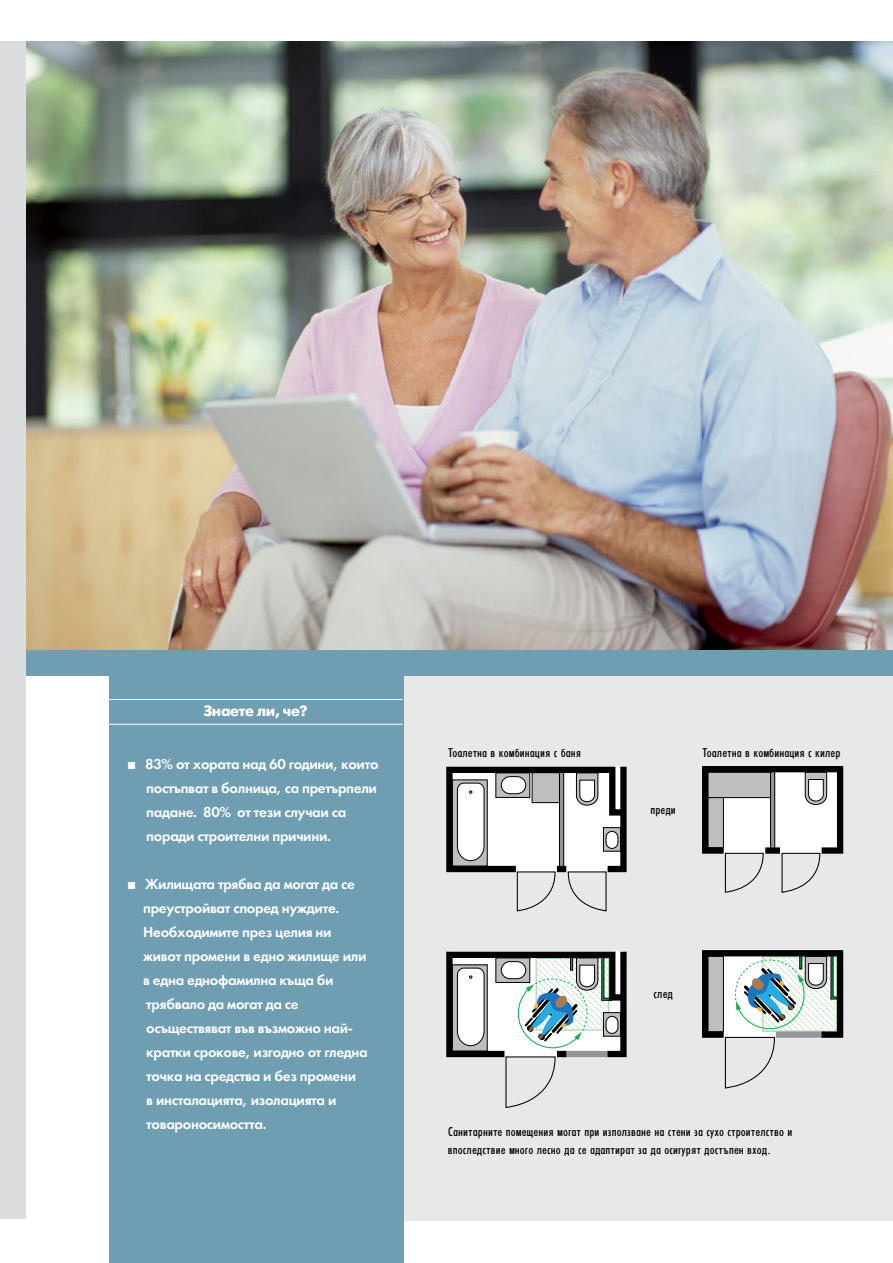
<style>
.page{position:relative;width:893px;height:1263px;background:#fff}
.page>*{position:absolute;margin:0;border:0;box-sizing:border-box;transform-origin:0 0}
.t1{font:15px/24px "Futura Demi C";letter-spacing:-.02em;color:#fff}
.t2{font:15px "Futuris XC";letter-spacing:-.02em;color:#fff}
.t3{font:13.5px/17.2px "Futura Condenced Normal BT";color:#000}
.s1{font-family:"Arial"}
</style>
<div class="page">
<img style="left:26px;top:41px;width:867px;height:610px">
<img style="left:892px;top:42px;width:1px;height:609px">
<div style="left:0;top:651px;width:893px;height:25px;background:#6f9db2"></div>
<div style="left:355px;top:676px;width:538px;height:544px;background:#e8e8e9"></div>
<div style="left:109px;top:651px;width:294px;height:612px;background:#6f9db2"></div>
<hr style="left:108px;top:724px;width:294px;height:1px;background:#fff">
<hr style="left:108px;top:699px;width:294px;height:1px;background:#fff">
<svg style="left:446px;top:767px;width:181px;height:145px"></svg>
<div style="left:501px;top:777px;width:25px;height:17px;background:#fff;border-radius:9px"></div>
<div style="left:501px;top:776px;width:25px;height:18px;border:1px solid #000;border-radius:9px"></div>
<svg style="left:446px;top:951px;width:181px;height:157px"></svg>
<svg style="left:702px;top:766px;width:141px;height:127px"></svg>
<svg style="left:702px;top:950px;width:141px;height:139px"></svg>
<div style="left:0;top:41px;width:26px;height:1178px;background:#dcddde"></div>
<p class="t2" style="left:203px;top:703px;width:106px">Знаете ли, че?</p>
<p class="t1" style="left:146px;top:752px;width:234px;text-indent:-19px"><span class="s1">■</span> 83% от хората над 60 години, които постъпват в болница, са претърпели падане. 80% от тези случаи са поради строителни причини.</p>
<p class="t1" style="left:143px;top:872px;width:226px;text-indent:-16px"><span class="s1">■</span> Жилищата трябва да могат да се преустройват според нуждите.<br>Необходимите през целия ни живот промени в едно жилище или в една еднофамилна къща би трябвало да могат да се осъществяват във възможно най&shy;кратки срокове, изгодно от гледна точка на средства и без промени<br>в инсталацията, изолацията и товароносимостта.</p>
<p class="t3" style="left:447px;top:745px;width:135px">Тоалетна в комбинация с баня</p>
<p class="t3" style="left:702px;top:744px;width:140px">Тоалетна в комбинация с килер</p>
<p class="t3" style="left:650px;top:802px;width:27px">преди</p>
<p class="t3" style="left:654px;top:986px;width:21px">след</p>
<p class="t3" style="left:448px;top:1124px;width:346px">Санитарните помещения могат при използване на стени за сухо строителство и впоследствие много лесно да се адаптират за да осигурят достъпен вход.</p>
</div>
